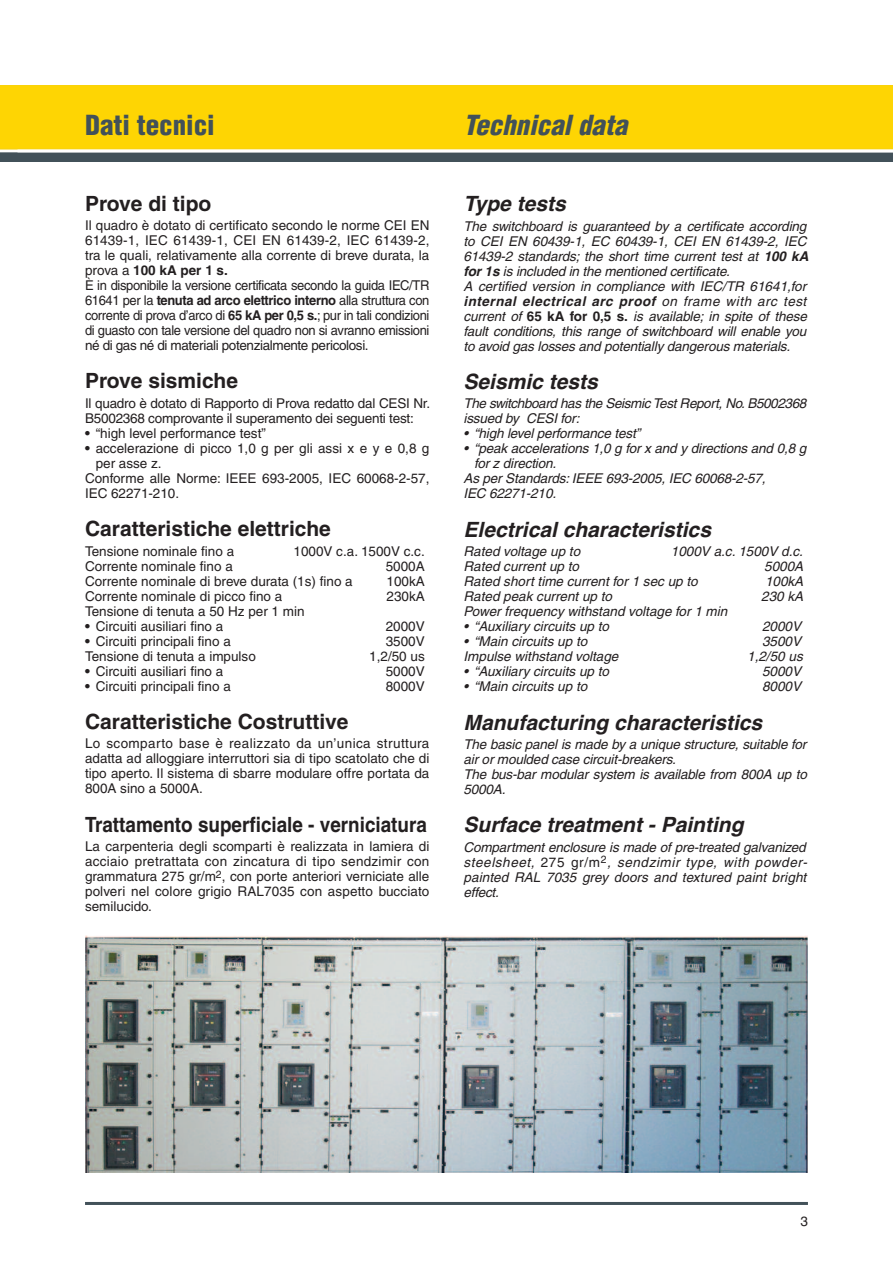
<style>
.page{position:relative;width:893px;height:1263px;background:#fff}
.page>*{position:absolute;margin:0;border:0;box-sizing:border-box;transform-origin:0 0}
.t1{font:italic 900 condensed 27px "Helvetica";color:#425159}
.t2{font:900 condensed 27px "Helvetica";color:#425159}
.t3{font:italic 700 21px "Helvetica";color:#231f20}
.t4{font:700 21px "Helvetica";color:#231f20}
.t5{font:700 21px "Helvetica";color:#231f20;scale:.9 1}
.t6{font:italic 13.5px/15px "Helvetica";letter-spacing:-.01em;color:#231f20}
.t7{font:13.5px/15px "Helvetica";color:#231f20;text-align:justify}
.t8{font:13.5px/15px "Helvetica";letter-spacing:-.03em;color:#231f20}
.t9{font:italic 13.5px/15px "Helvetica";letter-spacing:-.03em;color:#231f20}
.s1{font-weight:700}
.s2{font-weight:700;font-style:normal}
.s3{font-style:normal}
</style>
<div class="page">
<svg style="left:0;top:85px;width:893px;height:77px;background:#e6c618"></svg>
<hr style="left:85px;top:1202px;width:723px;height:3px;background:#425159">
<img style="left:85px;top:935px;width:723px;height:238px">
<h1 class="t2" style="left:85px;top:110px;width:131px">Dati tecnici</h1>
<h1 class="t1" style="left:463px;top:110px;width:165px">Technical data</h1>
<h2 class="t4" style="left:85px;top:196px;width:128px">Prove di tipo</h2>
<p class="t8" style="left:85px;top:219px;width:346px">Il quadro è dotato di certificato secondo le norme CEI EN 61439-1, IEC 61439-1, CEI EN 61439-2, IEC 61439-2, tra le quali, relativamente alla corrente di breve durata, la prova a <span class="s1">100 kA per 1 s.<br></span>È in disponibile la versione certificata secondo la guida IEC/TR 61641 per la <span class="s1">tenuta ad arco elettrico interno</span> alla struttura con corrente di prova d’arco di <span class="s1">65 kA per 0,5 s.</span>; pur in tali condizioni di guasto con tale versione del quadro non si avranno emissioni né di gas né di materiali potenzialmente pericolosi.</p>
<h2 class="t4" style="left:85px;top:373px;width:155px">Prove sismiche</h2>
<p class="t7" style="left:85px;top:397px;width:347px">Il quadro è dotato di Rapporto di Prova redatto dal CESI Nr.<br>B5002368 comprovante il superamento dei seguenti test:</p>
<p class="t7" style="left:85px;top:427px;width:182px"><span class="s1">•</span> “high level performance test”</p>
<p class="t7" style="left:85px;top:442px;width:346px"><span class="s1">•</span> accelerazione di picco 1,0 g per gli assi x e y e 0,8 g</p>
<p class="t7" style="left:96px;top:457px;width:68px">per asse z.</p>
<p class="t7" style="left:85px;top:472px;width:346px">Conforme alle Norme: IEEE 693-2005, IEC 60068-2-57,</p>
<p class="t7" style="left:85px;top:487px;width:96px">IEC 62271-210.</p>
<h2 class="t4" style="left:85px;top:521px;width:247px">Caratteristiche elettriche</h2>
<p class="t7" style="left:85px;top:544px;width:151px">Tensione nominale fino a</p>
<p class="t7" style="left:294px;top:544px;width:133px">1000V c.a. 1500V c.c.</p>
<p class="t7" style="left:85px;top:559px;width:149px">Corrente nominale fino a</p>
<p class="t7" style="left:386px;top:559px;width:41px">5000A</p>
<p class="t7" style="left:85px;top:574px;width:269px">Corrente nominale di breve durata (1s) fino a</p>
<p class="t7" style="left:387px;top:574px;width:40px">100kA</p>
<p class="t7" style="left:85px;top:589px;width:199px">Corrente nominale di picco fino a</p>
<p class="t7" style="left:387px;top:589px;width:40px">230kA</p>
<p class="t7" style="left:85px;top:604px;width:221px">Tensione di tenuta a 50 Hz per 1 min</p>
<p class="t7" style="left:85px;top:619px;width:140px"><span class="s1">•</span> Circuiti ausiliari fino a</p>
<p class="t7" style="left:386px;top:619px;width:41px">2000V</p>
<p class="t7" style="left:85px;top:634px;width:147px"><span class="s1">•</span> Circuiti principali fino a</p>
<p class="t7" style="left:386px;top:634px;width:41px">3500V</p>
<p class="t7" style="left:85px;top:649px;width:172px">Tensione di tenuta a impulso</p>
<p class="t7" style="left:369px;top:649px;width:57px">1,2/50 us</p>
<p class="t7" style="left:85px;top:664px;width:140px"><span class="s1">•</span> Circuiti ausiliari fino a</p>
<p class="t7" style="left:386px;top:664px;width:41px">5000V</p>
<p class="t7" style="left:85px;top:679px;width:147px"><span class="s1">•</span> Circuiti principali fino a</p>
<p class="t7" style="left:386px;top:679px;width:41px">8000V</p>
<h2 class="t4" style="left:85px;top:714px;width:265px">Caratteristiche Costruttive</h2>
<p class="t7" style="left:85px;top:737px;width:346px">Lo scomparto base è realizzato da un’unica struttura adatta ad alloggiare interruttori sia di tipo scatolato che di tipo aperto. Il sistema di sbarre modulare offre portata da 800A sino a 5000A.</p>
<h2 class="t5" style="left:85px;top:817px;width:381px">Trattamento superficiale - verniciatura</h2>
<p class="t7" style="left:85px;top:840px;width:346px">La carpenteria degli scomparti è realizzata in lamiera di acciaio pretrattata con zincatura di tipo sendzimir con grammatura 275 gr/m<sup>2</sup>, con porte anteriori verniciate alle polveri nel colore grigio RAL7035 con aspetto bucciato semilucido.</p>
<h2 class="t3" style="left:463px;top:192px;width:104px">Type tests</h2>
<p class="t6" style="left:463px;top:220px;width:346px">The switchboard is guaranteed by a certificate according to CEI EN 60439-1, EC 60439-1, CEI EN 61439-2, IEC 61439-2 standards; the short time current test at <span class="s1">100 kA for 1s</span> is included in the mentioned certificate.<br>A certified version in compliance with IEC/TR 61641,for <span class="s1">internal electrical arc proof</span> on frame with arc test current of <span class="s2">65 kA for 0,5 s.</span> is available; in spite of these fault conditions, this range of switchboard will enable you to avoid gas losses and potentially dangerous materials.</p>
<h2 class="t3" style="left:463px;top:370px;width:136px">Seismic tests</h2>
<p class="t9" style="left:463px;top:397px;width:344px">The switchboard has the Seismic Test Report, No. B5002368 issued by CESI for:</p>
<p class="t6" style="left:463px;top:427px;width:178px">• “high level performance test”</p>
<p class="t6" style="left:463px;top:442px;width:344px">• “peak accelerations 1,0 g for x and y directions and 0,8 g</p>
<p class="t6" style="left:474px;top:457px;width:84px">for z direction.</p>
<p class="t6" style="left:463px;top:472px;width:304px">As per Standards: IEEE 693-2005, IEC 60068-2-57,</p>
<p class="t6" style="left:463px;top:487px;width:94px">IEC 62271-210.</p>
<h2 class="t3" style="left:463px;top:517px;width:249px">Electrical characteristics</h2>
<p class="t6" style="left:463px;top:545px;width:118px">Rated voltage up to</p>
<p class="t6" style="left:671px;top:545px;width:134px">1000V a.c. 1500V d.c.</p>
<p class="t6" style="left:463px;top:560px;width:117px">Rated current up to</p>
<p class="t6" style="left:764px;top:560px;width:41px">5000A</p>
<p class="t6" style="left:463px;top:575px;width:236px">Rated short time current for 1 sec up to</p>
<p class="t6" style="left:765px;top:575px;width:40px">100kA</p>
<p class="t6" style="left:463px;top:590px;width:150px">Rated peak current up to</p>
<p class="t6" style="left:761px;top:590px;width:44px">230 kA</p>
<p class="t6" style="left:463px;top:605px;width:265px">Power frequency withstand voltage for 1 min</p>
<p class="t6" style="left:463px;top:620px;width:147px">• “Auxiliary circuits up to</p>
<p class="t6" style="left:762px;top:620px;width:41px">2000V</p>
<p class="t6" style="left:463px;top:635px;width:125px">• “Main circuits up to</p>
<p class="t6" style="left:762px;top:635px;width:41px">3500V</p>
<p class="t6" style="left:463px;top:650px;width:156px">Impulse withstand voltage</p>
<p class="t6" style="left:747px;top:650px;width:57px">1,2/50 us</p>
<p class="t6" style="left:463px;top:665px;width:147px">• “Auxiliary circuits up to</p>
<p class="t6" style="left:762px;top:665px;width:41px">5000V</p>
<p class="t6" style="left:463px;top:680px;width:125px">• “Main circuits up to</p>
<p class="t6" style="left:762px;top:680px;width:41px">8000V</p>
<h2 class="t3" style="left:463px;top:710px;width:300px">Manufacturing characteristics</h2>
<p class="t6" style="left:463px;top:738px;width:345px">The basic panel is made by a unique structure, suitable for air or moulded case circuit-breakers.<br>The bus-bar modular system is available from 800A up to 5000A.</p>
<h2 class="t3" style="left:463px;top:813px;width:282px">Surface treatment - Painting</h2>
<p class="t6" style="left:463px;top:841px;width:345px;text-align:justify">Compartment enclosure is made of pre-treated galvanized steelsheet, <span class="s3">275 gr/m</span><sup>2</sup>, sendzimir type, with powder&shy;painted RAL 7035 grey doors and textured paint bright effect.</p>
<p class="t7" style="left:800px;top:1215px;width:9px">3</p>
</div>
